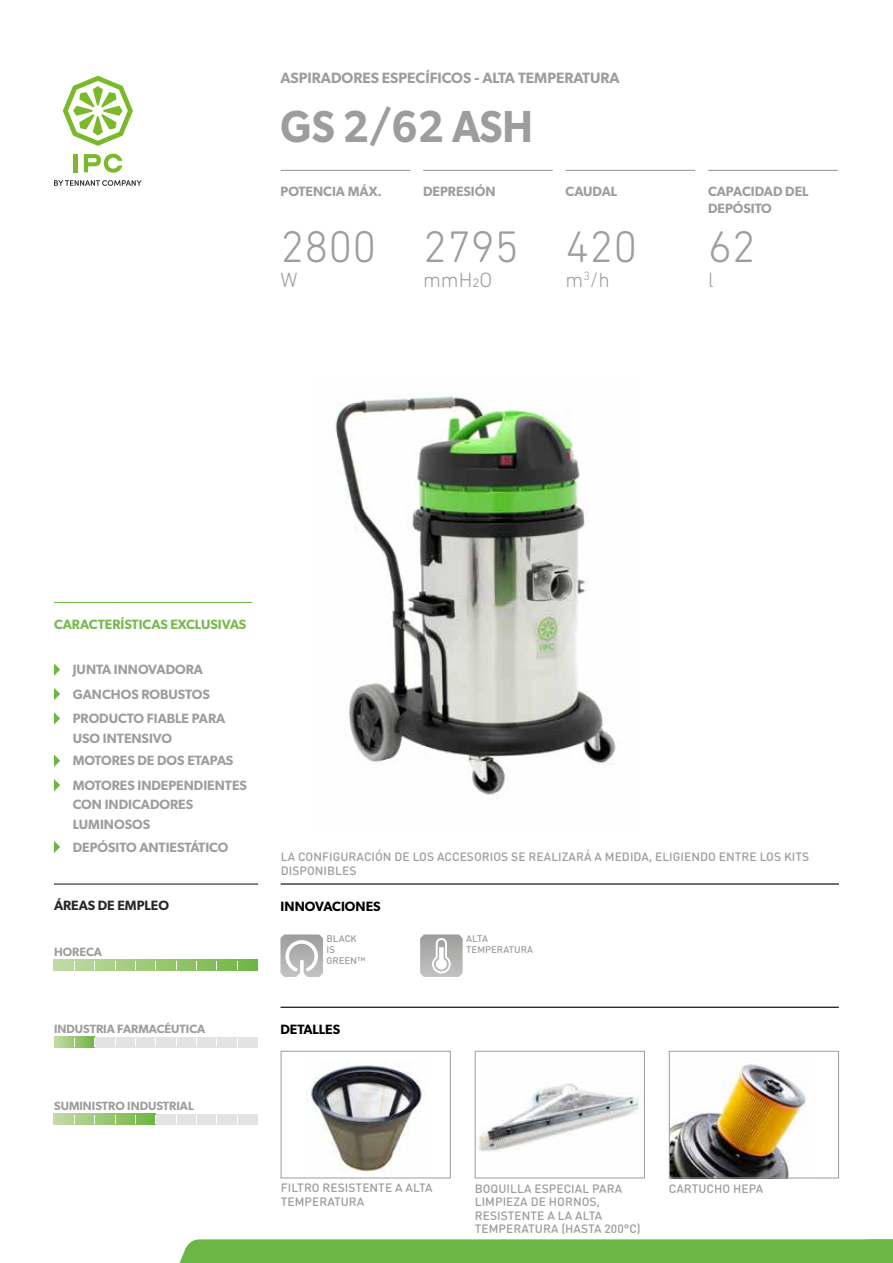
<style>
.page{position:relative;width:893px;height:1263px;background:#fff}
.page>*{position:absolute;margin:0;border:0;box-sizing:border-box;transform-origin:0 0}
.t1{font:300 45px "DIN Next Rounded LT Pro";color:#9d9d9c}
.t2{font:600 45px "Gibson";color:#9d9d9c;scale:.93 1}
.t3{font:300 21px "DIN Next Rounded LT Pro";color:#9d9d9c}
.t4{font:600 15px "Gibson";color:#9d9d9c}
.t5{font:600 13.5px/24.5px "Gibson";color:#9d9d9c}
.t6{font:600 13.5px "Gibson";color:#76b94d}
.t7{font:600 13.5px "Gibson";color:#000}
.t8{font:600 13.5px "Gibson";color:#282827}
.t9{font:500 12px/13.5px "DIN Round Pro";letter-spacing:.005em;color:#9d9d9c}
.t10{font:600 12px "Gibson";color:#9d9d9c}
.t11{font:500 9.6px/11.2px "DIN Round Pro";letter-spacing:-.005em;color:#9d9d9c}
</style>
<div class="page">
<div style="left:179px;top:1239px;width:714px;height:24px;background:#6bb644"></div>
<hr style="left:74px;top:154px;width:4px;height:18px;background:#7ab929">
<svg style="left:84px;top:154px;width:38px;height:19px"></svg>
<svg style="left:63px;top:76px;width:70px;height:70px"></svg>
<svg style="left:54px;top:180px;width:88px;height:6px"></svg>
<hr style="left:281px;top:170px;width:129px;height:1px;background:#9d9d9c">
<hr style="left:423px;top:170px;width:130px;height:1px;background:#9d9d9c">
<hr style="left:566px;top:170px;width:129px;height:1px;background:#9d9d9c">
<hr style="left:708px;top:170px;width:130px;height:1px;background:#9d9d9c">
<hr style="left:281px;top:883px;width:558px;height:1px;background:#000">
<hr style="left:280px;top:1007px;width:559px;height:1px;background:#000">
<svg style="left:280px;top:934px;width:43px;height:43px"></svg>
<svg style="left:420px;top:934px;width:43px;height:43px;background:#bfbfbe"></svg>
<img style="left:335px;top:393px;width:281px;height:406px">
<hr style="left:54px;top:883px;width:204px;height:2px;background:#282827">
<svg style="left:54px;top:960px;width:204px;height:10px;background:#9cca79"></svg>
<div style="left:54px;top:1037px;width:204px;height:10px;background:#e3e3e3"></div>
<svg style="left:54px;top:1037px;width:41px;height:10px"></svg>
<div style="left:54px;top:1114px;width:204px;height:10px;background:#e3e3e3"></div>
<svg style="left:54px;top:1114px;width:102px;height:10px"></svg>
<hr style="left:54px;top:602px;width:198px;height:1px;background:#76b94d">
<svg style="left:54px;top:663px;width:6px;height:13px"></svg>
<svg style="left:54px;top:688px;width:6px;height:12px"></svg>
<svg style="left:54px;top:712px;width:6px;height:13px"></svg>
<svg style="left:54px;top:754px;width:6px;height:13px"></svg>
<svg style="left:54px;top:779px;width:6px;height:12px"></svg>
<svg style="left:54px;top:841px;width:6px;height:12px"></svg>
<img style="left:478px;top:1083px;width:161px;height:69px">
<div style="left:475px;top:1051px;width:170px;height:127px;border:1px solid #9d9d9c"></div>
<img style="left:671px;top:1064px;width:135px;height:112px">
<div style="left:669px;top:1051px;width:170px;height:127px;border:1px solid #9d9d9c"></div>
<img style="left:306px;top:1060px;width:121px;height:112px">
<div style="left:281px;top:1051px;width:170px;height:127px;border:1px solid #9d9d9c"></div>
<p class="t4" style="left:281px;top:69px;width:341px">ASPIRADORES ESPECÍFICOS - ALTA TEMPERATURA</p>
<h1 class="t2" style="left:281px;top:100px;width:273px">GS 2/62 ASH</h1>
<p class="t5" style="left:281px;top:179px;width:103px">POTENCIA MÁX.</p>
<p class="t5" style="left:423px;top:179px;width:74px">DEPRESIÓN</p>
<p class="t5" style="left:566px;top:179px;width:53px">CAUDAL</p>
<p class="t5" style="left:708px;top:183px;width:102px;line-height:16.2px">CAPACIDAD DEL<br>DEPÓSITO</p>
<h1 class="t1" style="left:281px;top:221px;width:97px">2800</h1>
<h2 class="t3" style="left:281px;top:268px;width:19px">W</h2>
<h1 class="t1" style="left:423px;top:221px;width:97px">2795</h1>
<h2 class="t3" style="left:423px;top:268px;width:71px">mmH2O</h2>
<h1 class="t1" style="left:566px;top:221px;width:73px">420</h1>
<h2 class="t3" style="left:566px;top:268px;width:46px">m<sup>3</sup>/h</h2>
<h1 class="t1" style="left:708px;top:221px;width:49px">62</h1>
<h2 class="t3" style="left:708px;top:268px;width:7px">l</h2>
<p class="t6" style="left:54px;top:616px;width:194px">CARACTERÍSTICAS EXCLUSIVAS</p>
<p class="t5" style="left:73px;top:657px;width:154px">JUNTA INNOVADORA<br>GANCHOS ROBUSTOS<br>PRODUCTO FIABLE PARA</p>
<p class="t5" style="left:73px;top:726px;width:162px;line-height:22.8px">USO INTENSIVO<br>MOTORES DE DOS ETAPAS</p>
<p class="t5" style="left:73px;top:775px;width:176px;line-height:19.5px">MOTORES INDEPENDIENTES<br>CON INDICADORES<br>LUMINOSOS</p>
<p class="t5" style="left:73px;top:834px;width:157px">DEPÓSITO ANTIESTÁTICO</p>
<p class="t8" style="left:54px;top:897px;width:117px">ÁREAS DE EMPLEO</p>
<p class="t10" style="left:54px;top:944px;width:50px">HORECA</p>
<p class="t10" style="left:54px;top:1021px;width:153px">INDUSTRIA FARMACÉUTICA</p>
<p class="t10" style="left:54px;top:1098px;width:141px">SUMINISTRO INDUSTRIAL</p>
<p class="t9" style="left:281px;top:849px;width:530px;line-height:14.4px">LA CONFIGURACIÓN DE LOS ACCESORIOS SE REALIZARÁ A MEDIDA, ELIGIENDO ENTRE LOS KITS<br>DISPONIBLES</p>
<p class="t7" style="left:281px;top:898px;width:102px">INNOVACIONES</p>
<p class="t11" style="left:327px;top:932px;width:41px">BLACK<br>IS<br>GREEN™</p>
<p class="t11" style="left:466px;top:932px;width:68px">ALTA<br>TEMPERATURA</p>
<p class="t7" style="left:280px;top:1021px;width:61px">DETALLES</p>
<p class="t9" style="left:281px;top:1181px;width:153px">FILTRO RESISTENTE A ALTA</p>
<p class="t9" style="left:669px;top:1181px;width:96px">CARTUCHO HEPA</p>
<p class="t9" style="left:281px;top:1194px;width:85px">TEMPERATURA</p>
<p class="t9" style="left:475px;top:1181px;width:167px">BOQUILLA ESPECIAL PARA<br>LIMPIEZA DE HORNOS,<br>RESISTENTE A LA ALTA<br>TEMPERATURA (HASTA 200°C)</p>
</div>
